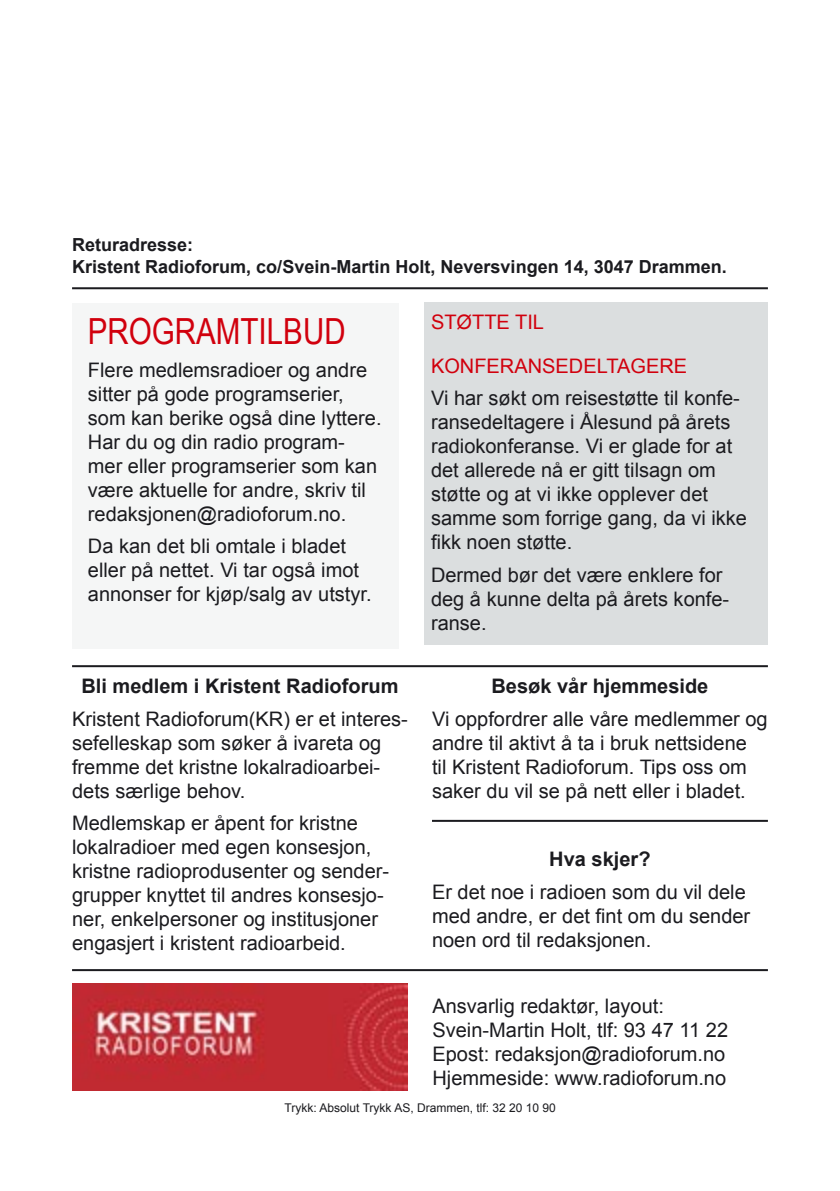
<style>
.page{position:relative;width:840px;height:1191px;background:#fff}
.page>*{position:absolute;margin:0;border:0;box-sizing:border-box;transform-origin:0 0}
.Tittel_Overskrift{font:36px "Arial Narrow";color:#d1000d}
.Kolonnetittel{font:20px/24px "Arial";color:#1b1b1f}
.Kolonnetittel-2{font:700 20px "Arial";color:#1b1b1f}
.Kolonnetittel-3{font:20px/43.2px "Arial";color:#d1000d}
.t1{font:700 18px/21.6px "Arial";color:#1b1b1f}
.t2{font:12px "Arial";color:#1b1b1f}
</style>
<div class="page">
<hr style="left:72px;top:287px;width:695px;height:2px;background:#1b1b1f">
<hr style="left:72px;top:665px;width:695px;height:2px;background:#1b1b1f">
<hr style="left:432px;top:820px;width:335px;height:2px;background:#1b1b1f">
<hr style="left:72px;top:969px;width:695px;height:2px;background:#1b1b1f">
<div style="left:423px;top:302px;width:344px;height:342px;background:#dbdedf"></div>
<div style="left:72px;top:302px;width:326px;height:346px;background:#f5f6f6"></div>
<img style="left:72px;top:983px;width:336px;height:108px">
<p class="t1" style="left:72px;top:234px;width:656px">Returadresse:<br>Kristent Radioforum, co/Svein-Martin Holt, Neversvingen 14, 3047 Drammen.</p>
<p class="Tittel_Overskrift" style="left:88px;top:305px;width:259px">PROGRAMTILBUD</p>
<p class="Kolonnetittel" style="left:88px;top:357px;width:295px">Flere medlemsradioer og andre sitter på gode programserier, som kan berike også dine lyttere.<br>Har du og din radio program&shy;mer eller programserier som kan være aktuelle for andre, skriv til redaksjonen@radioforum.no.</p>
<p class="Kolonnetittel" style="left:88px;top:534px;width:285px">Da kan det bli omtale i bladet eller på nettet. Vi tar også imot annonser for kjøp/salg av utstyr.</p>
<p class="Kolonnetittel-2" style="left:81px;top:672px;width:318px">Bli medlem i Kristent Radioforum</p>
<p class="Kolonnetittel" style="left:72px;top:706px;width:337px">Kristent Radioforum(KR) er et interes&shy;sefelleskap som søker å ivareta og fremme det kristne lokalradioarbei&shy;dets særlige behov.</p>
<p class="Kolonnetittel" style="left:72px;top:811px;width:318px">Medlemskap er åpent for kristne lokalradioer med egen konsesjon, kristne radioprodusenter og sender&shy;grupper knyttet til andres konsesjo&shy;ner, enkelpersoner og institusjoner engasjert i kristent radioarbeid.</p>
<p class="Kolonnetittel-3" style="left:431px;top:301px;width:257px">STØTTE TIL<br>KONFERANSEDELTAGERE</p>
<p class="Kolonnetittel" style="left:431px;top:386px;width:317px">Vi har søkt om reisestøtte til konfe&shy;ransedeltagere i Ålesund på årets radiokonferanse. Vi er glade for at det allerede nå er gitt tilsagn om støtte og at vi ikke opplever det samme som forrige gang, da vi ikke fikk noen støtte.</p>
<p class="Kolonnetittel" style="left:431px;top:562px;width:299px">Dermed bør det være enklere for deg å kunne delta på årets konfe&shy;ranse.</p>
<p class="Kolonnetittel-2" style="left:491px;top:672px;width:218px">Besøk vår hjemmeside</p>
<p class="Kolonnetittel" style="left:432px;top:706px;width:337px">Vi oppfordrer alle våre medlemmer og andre til aktivt å ta i bruk nettsidene<br>til Kristent Radioforum. Tips oss om saker du vil se på nett eller i bladet.</p>
<p class="Kolonnetittel-2" style="left:549px;top:845px;width:103px">Hva skjer?</p>
<p class="Kolonnetittel" style="left:432px;top:879px;width:319px">Er det noe i radioen som du vil dele med andre, er det fint om du sender noen ord til redaksjonen.</p>
<p class="Kolonnetittel" style="left:432px;top:994px;width:297px">Ansvarlig redaktør, layout:<br>Svein-Martin Holt, tlf: 93 47 11 22<br>Epost: redaksjon@radioforum.no<br>Hjemmeside: www.radioforum.no</p>
<p class="t2" style="left:284px;top:1099px;width:272px">Trykk: Absolut Trykk AS, Drammen, tlf: 32 20 10 90</p>
</div>
